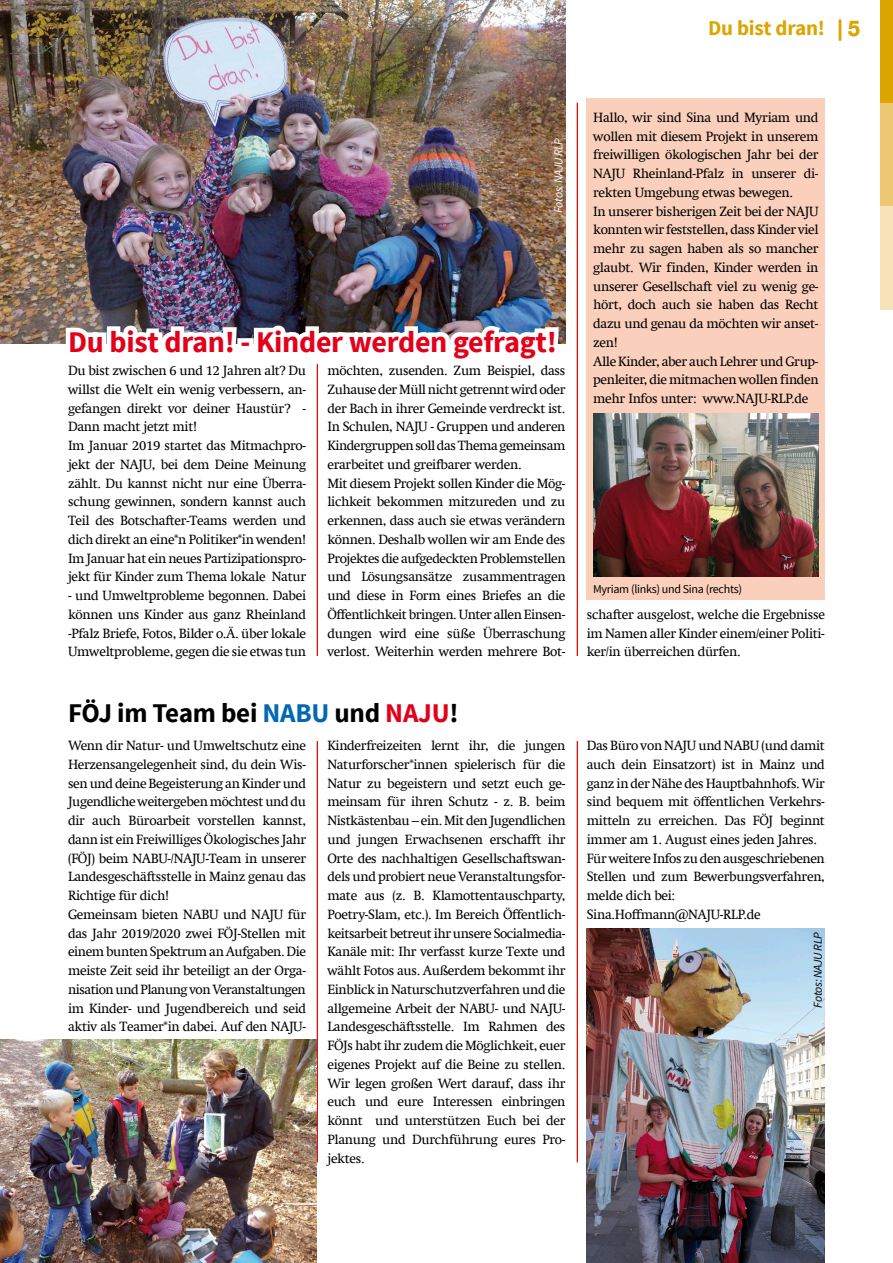
<style>
.page{position:relative;width:893px;height:1263px;background:#fff}
.page>*{position:absolute;margin:0;border:0;box-sizing:border-box;transform-origin:0 0}
.t1{font:700 30px "Source Sans Pro";letter-spacing:-.01em;color:#e2001a}
.t2{font:700 27px "Source Sans Pro";letter-spacing:-.01em;color:#000}
.t3{font:700 21px "Source Sans Pro";letter-spacing:-.01em;color:#dda500}
.t4{font:700 21px "Helvetica Neue";color:#dda500}
.t5{font:13.5px/18.8px "Swift Com";letter-spacing:-.025em;color:#000}
.t6{font:12px "Source Sans Pro";letter-spacing:-.025em;color:#000}
.t7{font:italic 12px "Source Sans Pro";letter-spacing:-.025em;color:#fff}
.t8{font:italic 12px "Source Sans Pro";letter-spacing:-.025em;color:#000}
.s1{color:#0069b2}
.s2{color:#e2001a}
</style>
<div class="page">
<div style="left:880px;top:0;width:13px;height:103px;background:#dda500"></div>
<div style="left:880px;top:103px;width:13px;height:103px;background:#edc772"></div>
<div style="left:880px;top:206px;width:13px;height:103px;background:#f6e3ba"></div>
<div style="left:587px;top:98px;width:238px;height:502px;background:#facfbb"></div>
<hr style="left:577px;top:103px;width:1px;height:1059px;background:#e2001a">
<hr style="left:317px;top:103px;width:1px;height:1059px;background:#e2001a">
<div style="left:14px;top:656px;width:839px;height:85px;background:#fff"></div>
<img style="left:0;top:0;width:566px;height:343px">
<img style="left:61px;top:318px;width:505px;height:52px">
<img style="left:587px;top:928px;width:238px;height:335px">
<img style="left:0;top:1039px;width:317px;height:224px">
<img style="left:593px;top:414px;width:226px;height:163px">
<h3 class="t3" style="left:708px;top:14px;width:118px">Du bist dran!</h3>
<h3 class="t4" style="left:838px;top:15px;width:24px">| 5</h3>
<p class="t7" style="left:551px;top:213px;width:77px;rotate:-90deg">Fotos: NAJU RLP</p>
<h1 class="t1" style="left:68px;top:323px;width:490px">Du bist dran! - Kinder werden gefragt!</h1>
<p class="t5" style="left:68px;top:361px;width:240px">Du bist zwischen 6 und 12 Jahren alt? Du willst die Welt ein wenig verbessern, an&shy;gefangen direkt vor deiner Haustür? - Dann macht jetzt mit!<br>Im Januar 2019 startet das Mitmachpro&shy;jekt der NAJU, bei dem Deine Meinung zählt. Du kannst nicht nur eine Überra&shy;schung gewinnen, sondern kannst auch Teil des Botschafter-Teams werden und dich direkt an eine*n Politiker*in wenden!<br>Im Januar hat ein neues Partizipationspro&shy;jekt für Kinder zum Thema lokale Natur</p>
<p class="t5" style="left:68px;top:586px;width:240px;text-align:justify">- und Umweltprobleme begonnen. Dabei können uns Kinder aus ganz Rheinland -Pfalz Briefe, Fotos, Bilder o.Ä. über lokale Umweltprobleme, gegen die sie etwas tun</p>
<p class="t5" style="left:327px;top:361px;width:240px">möchten, zusenden. Zum Beispiel, dass Zuhause der Müll nicht getrennt wird oder der Bach in ihrer Gemeinde verdreckt ist.<br>In Schulen, NAJU - Gruppen und anderen Kindergruppen soll das Thema gemeinsam erarbeitet und greifbarer werden.<br>Mit diesem Projekt sollen Kinder die Mög&shy;lichkeit bekommen mitzureden und zu erkennen, dass auch sie etwas verändern können. Deshalb wollen wir am Ende des Projektes die aufgedeckten Problemstellen und Lösungsansätze zusammentragen und diese in Form eines Briefes an die Öffentlichkeit bringen. Unter allen Einsen&shy;dungen wird eine süße Überraschung verlost. Weiterhin werden mehrere Bot-</p>
<h2 class="t2" style="left:68px;top:696px;width:392px">FÖJ im Team bei <span class="s1">NABU</span> und <span class="s2">NAJU</span>!</h2>
<p class="t5" style="left:593px;top:108px;width:227px">Hallo, wir sind Sina und Myriam und wollen mit diesem Projekt in unserem freiwilligen ökologischen Jahr bei der NAJU Rheinland-Pfalz in unserer di&shy;rekten Umgebung etwas bewegen.<br>In unserer bisherigen Zeit bei der NAJU konnten wir feststellen, dass Kinder viel mehr zu sagen haben als so mancher glaubt. Wir finden, Kinder werden in unserer Gesellschaft viel zu wenig ge&shy;hört, doch auch sie haben das Recht dazu und genau da möchten wir anset&shy;zen!<br>Alle Kinder, aber auch Lehrer und Grup&shy;penleiter, die mitmachen wollen finden mehr Infos unter: www.NAJU-RLP.de</p>
<p class="t6" style="left:593px;top:581px;width:150px">Myriam (links) und Sina (rechts)</p>
<p class="t5" style="left:587px;top:605px;width:240px;text-align:justify">schafter ausgelost, welche die Ergebnisse im Namen aller Kinder einem/einer Politi&shy;ker/in überreichen dürfen.</p>
<p class="t5" style="left:68px;top:736px;width:240px">Wenn dir Natur- und Umweltschutz eine Herzensangelegenheit sind, du dein Wis&shy;sen und deine Begeisterung an Kinder und Jugendliche weitergeben möchtest und du dir auch Büroarbeit vorstellen kannst, dann ist ein Freiwilliges Ökologisches Jahr (FÖJ) beim NABU-/NAJU-Team in unserer Landesgeschäftsstelle in Mainz genau das Richtige für dich!<br>Gemeinsam bieten NABU und NAJU für das Jahr 2019/2020 zwei FÖJ-Stellen mit einem bunten Spektrum an Aufgaben. Die meiste Zeit seid ihr beteiligt an der Orga&shy;nisation und Planung von Veranstaltungen im Kinder- und Jugendbereich und seid aktiv als Teamer*in dabei. Auf den NAJU-</p>
<p class="t5" style="left:327px;top:736px;width:240px;text-align:justify">Kinderfreizeiten lernt ihr, die jungen Naturforscher*innen spielerisch für die Natur zu begeistern und setzt euch ge&shy;meinsam für ihren Schutz - z. B. beim Nistkästenbau – ein. Mit den Jugendlichen und jungen Erwachsenen erschafft ihr Orte des nachhaltigen Gesellschaftswan&shy;dels und probiert neue Veranstaltungsfor&shy;mate aus (z. B. Klamottentauschparty, Poetry-Slam, etc.). Im Bereich Öffentlich&shy;keitsarbeit betreut ihr unsere Socialmedia-Kanäle mit: Ihr verfasst kurze Texte und wählt Fotos aus. Außerdem bekommt ihr Einblick in Naturschutzverfahren und die allgemeine Arbeit der NABU- und NAJU-Landesgeschäftsstelle. Im Rahmen des FÖJs habt ihr zudem die Möglichkeit, euer eigenes Projekt auf die Beine zu stellen.<br>Wir legen großen Wert darauf, dass ihr euch und eure Interessen einbringen könnt und unterstützen Euch bei der Planung und Durchführung eures Pro&shy;jektes.</p>
<p class="t5" style="left:587px;top:736px;width:240px">Das Büro von NAJU und NABU (und damit auch dein Einsatzort) ist in Mainz und ganz in der Nähe des Hauptbahnhofs. Wir sind bequem mit öffentlichen Verkehrs&shy;mitteln zu erreichen. Das FÖJ beginnt immer am 1. August eines jeden Jahres.<br>Für weitere Infos zu den ausgeschriebenen Stellen und zum Bewerbungsverfahren, melde dich bei:<br>Sina.Hoffmann@NAJU-RLP.de</p>
<p class="t8" style="left:810px;top:1007px;width:77px;rotate:-90deg">Fotos: NAJU RLP</p>
</div>
